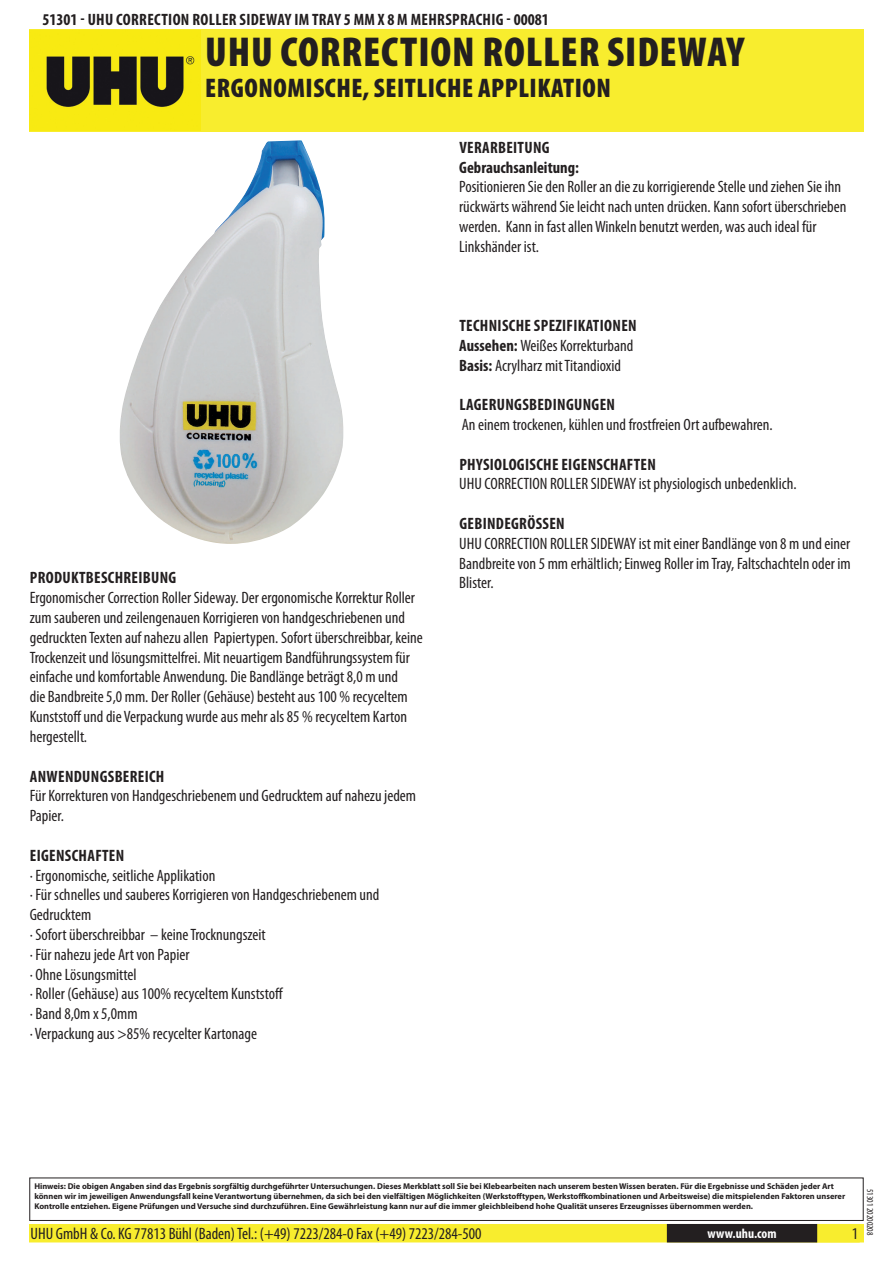
<style>
.page{position:relative;width:893px;height:1263px;background:#fff}
.page>*{position:absolute;margin:0;border:0;box-sizing:border-box;transform-origin:0 0}
.t1{font:900 condensed 42px "Myriad Pro";letter-spacing:.02em;color:#231f20}
.t2{font:900 condensed 27px "Myriad Pro";letter-spacing:.02em;color:#231f20}
.t3{font:condensed 16.5px/19.8px "Myriad Pro";color:#231f20}
.t4{font:700 condensed 16.5px "Myriad Pro";letter-spacing:.02em;color:#231f20}
.t5{font:700 condensed 16.5px/19.8px "Myriad Pro";color:#231f20}
.t6{font:700 condensed 13.5px "Myriad Pro";color:#fff}
.t7{font:condensed 9px "Myriad Pro";color:#231f20}
.t8{font:700 8.4px/10.1px "Myriad Pro";color:#231f20}
.s1{font-weight:700}
</style>
<div class="page">
<div style="left:30px;top:1225px;width:833px;height:17px;background:#f8ed2e"></div>
<div style="left:29px;top:1224px;width:835px;height:18px;border:2px solid #f8ed2e"></div>
<div style="left:816px;top:1224px;width:44px;height:18px;border:2px solid #f8ed2e"></div>
<div style="left:668px;top:1225px;width:148px;height:17px;background:#231f20"></div>
<div style="left:667px;top:1224px;width:150px;height:18px;border:2px solid #231f20"></div>
<div style="left:29px;top:1177px;width:835px;height:44px;border:1px solid #231f20"></div>
<div style="left:30px;top:30px;width:834px;height:102px;background:#f8ed2e"></div>
<img style="left:30px;top:31px;width:171px;height:100px">
<img style="left:119px;top:140px;width:225px;height:404px">
<p class="t4" style="left:43px;top:9px;width:388px">51301 - UHU CORRECTION ROLLER SIDEWAY IM TRAY 5 MM X 8 M MEHRS</p>
<p class="t4" style="left:452px;top:9px;width:16px">PRACHI</p>
<p class="t4" style="left:496px;top:9px;width:54px">G - 00081</p>
<h1 class="t1" style="left:205px;top:25px;width:97px">UHU CORR</h1>
<h1 class="t1" style="left:363px;top:25px;width:38px">ECTION</h1>
<h1 class="t1" style="left:482px;top:25px;width:263px">ROLLER SIDEWAY</h1>
<h2 class="t2" style="left:205px;top:70px;width:407px">ERGONOMISCHE, SEITLICHE APPLIKATION</h2>
<p class="t4" style="left:30px;top:568px;width:9px">PRODU</p>
<p class="t4" style="left:71px;top:568px;width:31px">KTBESCHREI</p>
<p class="t4" style="left:143px;top:568px;width:35px">BUNG</p>
<p class="t3" style="left:30px;top:588px;width:395px">Ergonomischer Correction Roller Sideway. Der ergonomische Korrektur Roller zum sauberen und zeilengenauen Korrigieren von handgeschriebenen und gedruckten Texten auf nahezu allen Papiertypen. Sofort überschreibbar, keine Trockenzeit und lösungsmittelfrei. Mit neuartigem Bandführungssystem für einfache und komfortable Anwendung. Die Bandlänge beträgt 8,0 m und<br>die Bandbreite 5,0 mm. Der Roller (Gehäuse) besteht aus 100 % recyceltem Kunststoff und die Verpackung wurde aus mehr als 85 % recyceltem Karton hergestellt.</p>
<p class="t4" style="left:30px;top:766px;width:18px">ANWENDUN</p>
<p class="t4" style="left:100px;top:766px;width:31px">GSBEREICH</p>
<p class="t3" style="left:30px;top:786px;width:388px">Für Korrekturen von Handgeschriebenem und Gedrucktem auf nahezu jedem<br>Papier.</p>
<p class="t4" style="left:30px;top:845px;width:28px">EIGENSCHA</p>
<p class="t4" style="left:95px;top:845px;width:15px">FTEN</p>
<p class="t3" style="left:30px;top:865px;width:351px">· Ergonomische, seitliche Applikation<br>· Für schnelles und sauberes Korrigieren von Handgeschriebenem und Gedrucktem<br>· Sofort überschreibbar – keine Trocknungszeit<br>· Für nahezu jede Art von Papier<br>· Ohne Lösungsmittel<br>· Roller (Gehäuse) aus 100% recyceltem Kunststoff<br>· Band 8,0m x 5,0mm<br>· Verpackung aus &gt;85% recycelter Kartonage</p>
<p class="t5" style="left:459px;top:137px;width:121px;text-indent:83px">G<br>GEBRAUCHSANLEITUNG:</p>
<p class="t3" style="left:459px;top:177px;width:389px">Positionieren Sie den Roller an die zu korrigierende Stelle und ziehen Sie ihn rückwärts während Sie leicht nach unten drücken. Kann sofort überschrieben werden. Kann in fast allen Winkeln benutzt werden, was auch ideal für Linkshänder ist.</p>
<p class="t4" style="left:459px;top:137px;width:17px">VERAR</p>
<p class="t4" style="left:498px;top:137px;width:16px">BEITUN</p>
<p class="t3" style="left:459px;top:315px;width:176px;text-indent:75px"><span class="s1">SPEZIFIKATIONEN<br>AUSSEHEN:</span> Weißes Korrekturband<br><span class="s1">BASIS:</span> Acrylharz mit Titandioxid</p>
<p class="t4" style="left:459px;top:394px;width:31px">LAGERUN</p>
<p class="t4" style="left:514px;top:394px;width:31px">GSBEDIN</p>
<p class="t4" style="left:566px;top:394px;width:42px">GUNGEN</p>
<p class="t3" style="left:462px;top:414px;width:312px">An einem trockenen, kühlen und frostfreien Ort aufbewahren.</p>
<p class="t4" style="left:459px;top:454px;width:8px">PHYSIOLO</p>
<p class="t4" style="left:517px;top:454px;width:16px">GISCHE</p>
<p class="t4" style="left:561px;top:454px;width:28px">EIGENSCHA</p>
<p class="t4" style="left:627px;top:454px;width:15px">FTEN</p>
<p class="t3" style="left:459px;top:474px;width:339px">UHU CORRECTION ROLLER SIDEWAY ist physiologisch unbedenklich.</p>
<p class="t4" style="left:459px;top:513px;width:31px">GEBINDE</p>
<p class="t4" style="left:511px;top:513px;width:46px">GRÖSSEN</p>
<p class="t3" style="left:459px;top:533px;width:393px;text-align:justify">UHU CORRECTION ROLLER SIDEWAY ist mit einer Bandlänge von 8 m und einer Bandbreite von 5 mm erhältlich; Einweg Roller im Tray, Faltschachteln oder im Blister.</p>
<p class="t4" style="left:459px;top:315px;width:15px">TECHNISCHE</p>
<p class="t8" style="left:34px;top:1181px;width:812px">Hinweis: Die obigen Angaben sind das Ergebnis sorgfältig durchgeführter Untersuchungen. Dieses Merkblatt soll Sie bei Klebearbeiten nach unserem besten Wissen beraten. Für die Ergebnisse und Schäden jeder Art können wir im jeweiligen Anwendungsfall keine Verantwortung übernehmen, da sich bei den vielfältigen Möglichkeiten (Werkstofftypen, Werkstoffkombinationen und Arbeitsweise) die mitspielenden Faktoren unserer<br>Kontrolle entziehen. Eigene Prüfungen und Versuche sind durchzuführen. Eine Gewährleistung kann nur auf die immer gleichbleibend hohe Qualität unseres Erzeugnisses übernommen werden.</p>
<p class="t3" style="left:31px;top:1224px;width:453px">UHU GmbH &amp; Co. KG 77813 Bühl (Baden) Tel.: (+49) 7223/284-0 Fax (+49) 7223/284-500</p>
<p class="t6" style="left:707px;top:1225px;width:71px">WWW.UHU.COM</p>
<p class="t3" style="left:852px;top:1224px;width:8px">1</p>
<p class="t7" style="left:875px;top:1189px;width:48px;rotate:90deg">51301 20200208</p>
</div>
